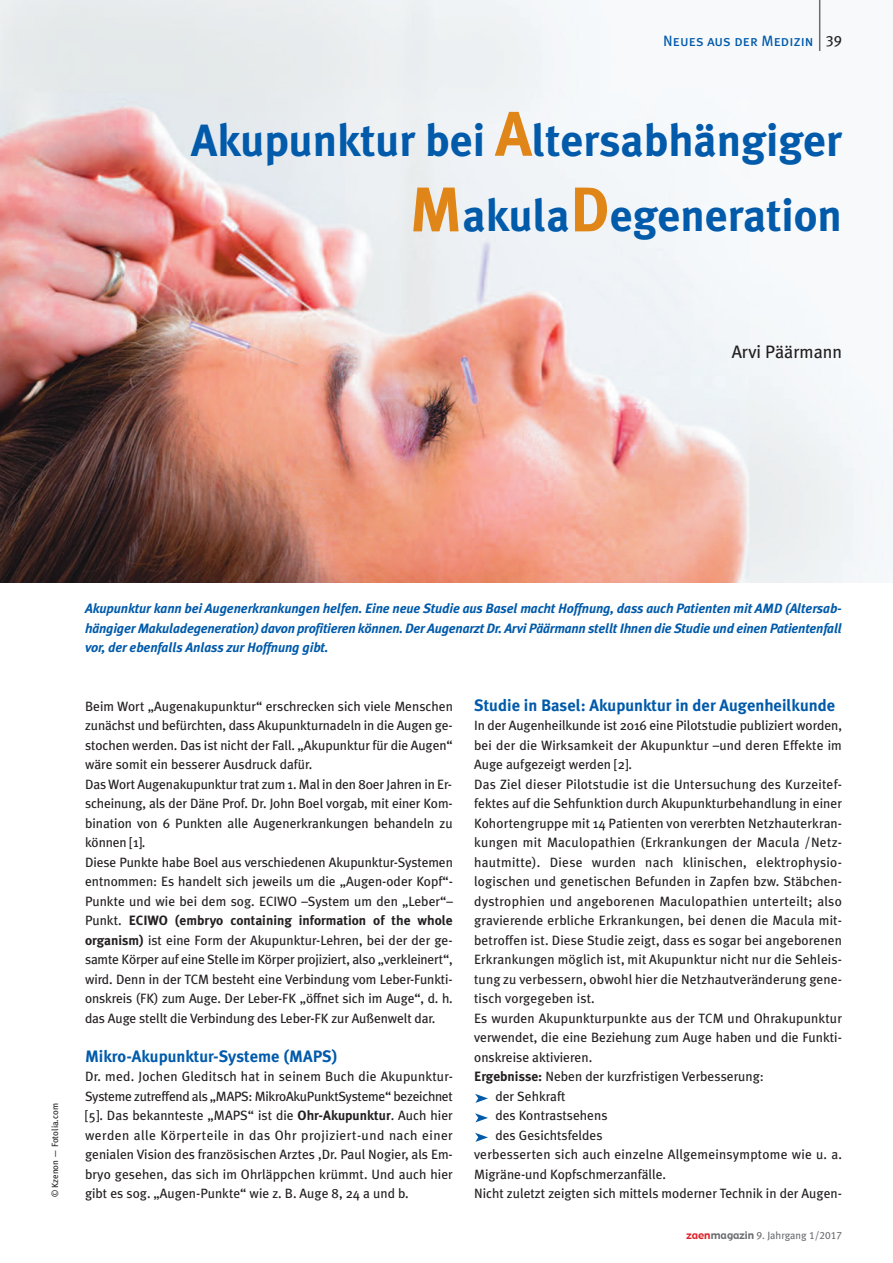
<style>
.page{position:relative;width:893px;height:1263px;background:#fff}
.page>*{position:absolute;margin:0;border:0;box-sizing:border-box;transform-origin:0 0}
.t1{font:700 45px/75.6px "Meta Plus";color:#015aaa;text-align:right}
.t2{font:18px "Meta Plus";color:#231f20}
.t3{font:700 16.5px "Meta Plus";color:#015aaa}
.t4{font:15px "Meta Plus Book Caps";color:#015aaa}
.t5{font:13.5px/19.5px "Meta Plus";color:#231f20}
.t6{font:italic 700 13.5px/19.5px "Meta Plus";letter-spacing:-.01em;color:#015aaa;text-align:justify}
.t7{font:13.5px "Meta Plus";letter-spacing:.02em;color:#231f20}
.t8{font:10.5px "Meta Plus";color:#6c6d70}
.t9{font:9px "Meta Plus";color:#231f20}
.s1{color:#231f20}
.s2{font-size:63px;color:#e08619}
.s3{font-weight:700}
.s4{font-family:"Gadget";color:#db2128}
.s5{font-family:"Gadget"}
.s6{font-family:"Meta Plus Book Caps"}
</style>
<div class="page">
<img style="left:0;top:0;width:890px;height:582px">
<hr style="left:819px;top:0;width:1px;height:51px;background:#6c6d70">
<svg style="left:475px;top:1094px;width:13px;height:9px"></svg>
<svg style="left:475px;top:1113px;width:13px;height:9px"></svg>
<svg style="left:475px;top:1133px;width:13px;height:9px"></svg>
<p class="t4" style="left:663px;top:32px;width:180px">Neues aus der Medizin <span class="s1">39</span></p>
<h1 class="t1" style="left:191px;top:102px;width:652px">Akupunktur bei <span class="s2">A</span>ltersabhängiger<br><span class="s2">M</span>akula<span class="s2">D</span>egeneration</h1>
<h2 class="t2" style="left:732px;top:341px;width:112px">Arvi Päärmann</h2>
<p class="t9" style="left:50px;top:1197px;width:95px;rotate:-90deg">© Kzenon — Fotolia.com</p>
<p class="t6" style="left:85px;top:599px;width:758px">Akupunktur kann bei Augenerkrankungen helfen. Eine neue Studie aus Basel macht Hoffnung, dass auch Patienten mit AMD (Altersab&shy;hängiger Makuladegeneration) davon profitieren können. Der Augenarzt Dr. Arvi Päärmann stellt Ihnen die Studie und einen Patientenfall vor, der ebenfalls Anlass zur Hoffnung gibt.</p>
<p class="t5" style="left:85px;top:696px;width:369px">Beim Wort „Augenakupunktur“ erschrecken sich viele Menschen zunächst und befürchten, dass Akupunkturnadeln in die Augen ge&shy;stochen werden. Das ist nicht der Fall. „Akupunktur für die Augen“ wäre somit ein besserer Ausdruck dafür.<br>Das Wort Augenakupunktur trat zum 1. Mal in den 80er Jahren in Er&shy;scheinung, als der Däne Prof. Dr. John Boel vorgab, mit einer Kom&shy;bination von 6 Punkten alle Augenerkrankungen behandeln zu können [1].<br>Diese Punkte habe Boel aus verschiedenen Akupunktur-Systemen entnommen: Es handelt sich jeweils um die „Augen-oder Kopf“- Punkte und wie bei dem sog. ECIWO –System um den „Leber“– Punkt. <span class="s3">ECIWO (embryo containing information of the whole organism)</span> ist eine Form der Akupunktur-Lehren, bei der der ge&shy;samte Körper auf eine Stelle im Körper projiziert, also „verkleinert“, wird. Denn in der TCM besteht eine Verbindung vom Leber-Funkti&shy;onskreis (FK) zum Auge. Der Leber-FK „öffnet sich im Auge“, d. h. das Auge stellt die Verbindung des Leber-FK zur Außenwelt dar.</p>
<p class="t3" style="left:85px;top:1046px;width:254px">Mikro-Akupunktur-Systeme (MAPS)</p>
<p class="t5" style="left:85px;top:1067px;width:369px;text-align:justify">Dr. med. Jochen Gleditsch hat in seinem Buch die Akupunktur-Systeme zutreffend als „MAPS: MikroAkuPunktSysteme“ bezeichnet [5]. Das bekannteste „MAPS“ ist die <span class="s3">Ohr-Akupunktur</span>. Auch hier werden alle Körperteile in das Ohr projiziert-und nach einer genialen Vision des französischen Arztes ,Dr. Paul Nogier, als Em&shy;bryo gesehen, das sich im Ohrläppchen krümmt. Und auch hier gibt es sog. „Augen-Punkte“ wie z. B. Auge 8, 24 a und b.</p>
<p class="t3" style="left:474px;top:695px;width:363px">Studie in Basel: Akupunktur in der Augenheilkunde</p>
<p class="t5" style="left:474px;top:716px;width:369px">In der Augenheilkunde ist 2016 eine Pilotstudie publiziert worden,</p>
<p class="t5" style="left:474px;top:735px;width:369px">bei der die Wirksamkeit der Akupunktur –und deren Effekte im</p>
<p class="t5" style="left:474px;top:755px;width:160px">Auge aufgezeigt werden [2].</p>
<p class="t5" style="left:474px;top:774px;width:369px">Das Ziel dieser Pilotstudie ist die Untersuchung des Kurzeitef-</p>
<p class="t5" style="left:474px;top:794px;width:369px">fektes auf die Sehfunktion durch Akupunkturbehandlung in einer</p>
<p class="t5" style="left:474px;top:813px;width:369px">Kohortengruppe mit 14 Patienten von vererbten Netzhauterkran-</p>
<p class="t7" style="left:474px;top:835px;width:369px">kungen mit Maculopathien (Erkrankungen der Macula /Netz-</p>
<p class="t7" style="left:474px;top:854px;width:369px">hautmitte). Diese wurden nach klinischen, elektrophysio-</p>
<p class="t5" style="left:474px;top:872px;width:369px">logischen und genetischen Befunden in Zapfen bzw. Stäbchen-</p>
<p class="t7" style="left:474px;top:893px;width:369px">dystrophien und angeborenen Maculopathien unterteilt; also</p>
<p class="t5" style="left:474px;top:911px;width:369px">gravierende erbliche Erkrankungen, bei denen die Macula mit-</p>
<p class="t5" style="left:474px;top:930px;width:369px">betroffen ist. Diese Studie zeigt, dass es sogar bei angeborenen</p>
<p class="t5" style="left:474px;top:950px;width:369px">Erkrankungen möglich ist, mit Akupunktur nicht nur die Sehleis-</p>
<p class="t5" style="left:474px;top:969px;width:369px">tung zu verbessern, obwohl hier die Netzhautveränderung gene-</p>
<p class="t5" style="left:474px;top:989px;width:122px">tisch vorgegeben ist.</p>
<p class="t5" style="left:474px;top:1008px;width:369px">Es wurden Akupunkturpunkte aus der TCM und Ohrakupunktur</p>
<p class="t5" style="left:474px;top:1028px;width:369px">verwendet, die eine Beziehung zum Auge haben und die Funkti-</p>
<p class="t5" style="left:474px;top:1047px;width:120px">onskreise aktivieren.</p>
<p class="t5" style="left:474px;top:1067px;width:291px"><span class="s3">Ergebnisse:</span> Neben der kurzfristigen Verbesserung:</p>
<p class="t5" style="left:495px;top:1086px;width:72px">der Sehkraft</p>
<p class="t5" style="left:495px;top:1106px;width:114px">des Kontrastsehens</p>
<p class="t5" style="left:495px;top:1125px;width:109px">des Gesichtsfeldes</p>
<p class="t5" style="left:474px;top:1145px;width:369px">verbesserten sich auch einzelne Allgemeinsymptome wie u. a.</p>
<p class="t5" style="left:474px;top:1164px;width:193px">Migräne-und Kopfschmerzanfälle.</p>
<p class="t5" style="left:474px;top:1184px;width:369px">Nicht zuletzt zeigten sich mittels moderner Technik in der Augen-</p>
<p class="t8" style="left:686px;top:1230px;width:157px"><span class="s4">zaen</span><span class="s5">magazin</span> <span class="s6">9</span>. Jahrgang <span class="s6">1/2017</span></p>
</div>
